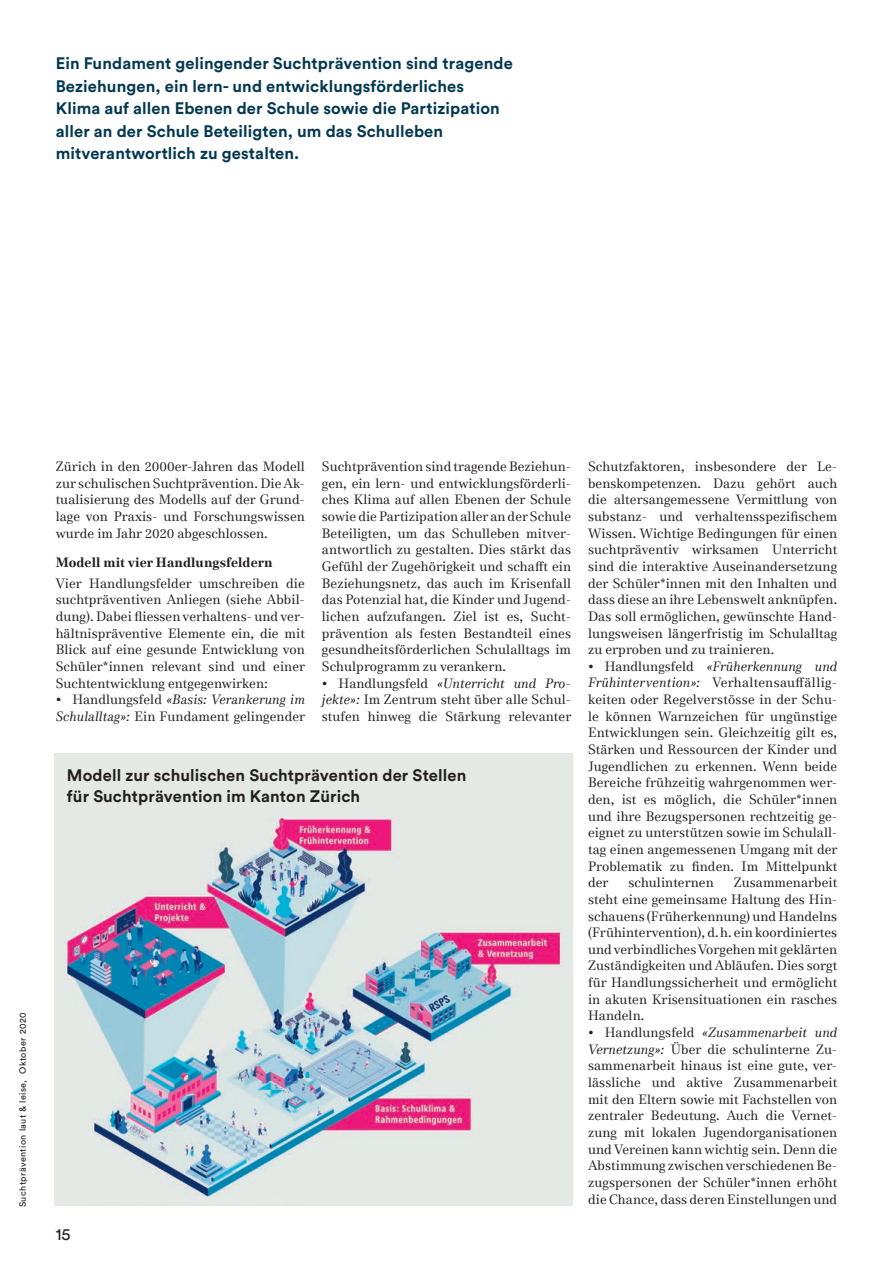
<style>
.page{position:relative;width:893px;height:1263px;background:#fff}
.page>*{position:absolute;margin:0;border:0;box-sizing:border-box;transform-origin:0 0}
.t1{font:700 16.5px/22.5px "Circular Pro";letter-spacing:.01em;color:#033851}
.t2{font:700 16.5px/21px "Circular Pro";letter-spacing:.01em;color:#231f20}
.t3{font:16.5px "Circular Pro";color:#231f20}
.t4{font:13.5px/16.6px "Media 77";letter-spacing:.005em;color:#231f20;text-align:justify}
.t5{font:700 13.5px "Media 77";letter-spacing:.01em;color:#231f20}
.t6{font:9px "Circular Pro";letter-spacing:.05em;color:#231f20}
.s1{font-style:italic}
</style>
<div class="page">
<img style="left:54px;top:754px;width:519px;height:451px">
<p class="t1" style="left:56px;top:51px;width:459px">Ein Fundament gelingender Suchtprävention sind tragende Beziehungen, ein lern- und entwicklungsförderliches Klima auf allen Ebenen der Schule sowie die Partizipation aller an der Schule Beteiligten, um das Schulleben mitverantwortlich zu gestalten.</p>
<p class="t6" style="left:17px;top:1207px;width:196px;rotate:-90deg">Suchtprävention laut &amp; leise, Oktober 2020</p>
<p class="t4" style="left:56px;top:458px;width:251px">Zürich in den 2000er-Jahren das Modell zur schulischen Suchtprävention. Die Ak&shy;tualisierung des Modells auf der Grund&shy;lage von Praxis- und Forschungswissen wurde im Jahr 2020 abgeschlossen.</p>
<p class="t5" style="left:56px;top:555px;width:218px">Modell mit vier Handlungsfeldern</p>
<p class="t4" style="left:56px;top:575px;width:251px">Vier Handlungsfelder umschreiben die suchtpräventiven Anliegen (siehe Abbil&shy;dung). Dabei fliessen verhaltens- und ver&shy;hältnispräventive Elemente ein, die mit Blick auf eine gesunde Entwicklung von Schüler*innen relevant sind und einer Suchtentwicklung entgegenwirken:</p>
<p class="t4" style="left:56px;top:691px;width:251px">• Handlungsfeld <span class="s1">«Basis: Verankerung im<br>Schulalltag»:</span> Ein Fundament gelingender</p>
<p class="t4" style="left:322px;top:458px;width:251px">Suchtprävention sind tragende Beziehun&shy;gen, ein lern- und entwicklungsförderli&shy;ches Klima auf allen Ebenen der Schule sowie die Partizipation aller an der Schule Beteiligten, um das Schulleben mitver&shy;antwortlich zu gestalten. Dies stärkt das Gefühl der Zugehörigkeit und schafft ein Beziehungsnetz, das auch im Krisenfall das Potenzial hat, die Kinder und Jugend&shy;lichen aufzufangen. Ziel ist es, Sucht&shy;prävention als festen Bestandteil eines gesundheitsförderlichen Schulalltags im Schulprogramm zu verankern.</p>
<p class="t4" style="left:322px;top:674px;width:251px">• Handlungsfeld <span class="s1">«Unterricht und Pro&shy;jekte»:</span> Im Zentrum steht über alle Schul&shy;stufen hinweg die Stärkung relevanter</p>
<p class="t2" style="left:67px;top:763px;width:401px">Modell zur schulischen Suchtprävention der Stellen für Suchtprävention im Kanton Zürich</p>
<p class="t3" style="left:56px;top:1223px;width:16px">15</p>
<p class="t4" style="left:588px;top:458px;width:251px">Schutzfaktoren, insbesondere der Le&shy;benskompetenzen. Dazu gehört auch die altersangemessene Vermittlung von substanz- und verhaltensspezifischem Wissen. Wichtige Bedingungen für einen suchtpräventiv wirksamen Unterricht sind die interaktive Auseinandersetzung der Schüler*innen mit den Inhalten und dass diese an ihre Lebenswelt anknüpfen.<br>Das soll ermöglichen, gewünschte Hand&shy;lungsweisen längerfristig im Schulalltag zu erproben und zu trainieren.</p>
<p class="t4" style="left:588px;top:658px;width:251px">• Handlungsfeld <span class="s1">«Früherkennung und Frühintervention»:</span> Verhaltensauffällig&shy;keiten oder Regelverstösse in der Schu&shy;le können Warnzeichen für ungünstige Entwicklungen sein. Gleichzeitig gilt es, Stärken und Ressourcen der Kinder und Jugendlichen zu erkennen. Wenn beide Bereiche frühzeitig wahrgenommen wer&shy;den, ist es möglich, die Schüler*innen und ihre Bezugspersonen rechtzeitig ge&shy;eignet zu unterstützen sowie im Schulall&shy;tag einen angemessenen Umgang mit der Problematik zu finden. Im Mittelpunkt der</p>
<p class="t4" style="left:588px;top:874px;width:251px;text-indent:146px">Zusammenarbeit steht eine gemeinsame Haltung des Hin&shy;schauens (Früherkennung) und Handelns (Frühintervention), d. h. ein koordiniertes und verbindliches Vorgehen mit geklärten Zuständigkeiten und Abläufen. Dies sorgt für Handlungssicherheit und ermöglicht in akuten Krisensituationen ein rasches Handeln.</p>
<p class="t4" style="left:588px;top:1024px;width:251px">• Handlungsfeld <span class="s1">«Zusammenarbeit und Vernetzung»:</span> Über die schulinterne Zu&shy;sammenarbeit hinaus ist eine gute, ver&shy;lässliche und aktive Zusammenarbeit mit den Eltern sowie mit Fachstellen von zentraler Bedeutung. Auch die Vernet&shy;zung mit lokalen Jugendorganisationen und Vereinen kann wichtig sein. Denn die Abstimmung zwischen verschiedenen Be&shy;zugspersonen der Schüler*innen erhöht die Chance, dass deren Einstellungen und</p>
<p class="t4" style="left:628px;top:874px;width:87px">schulinternen</p>
</div>
